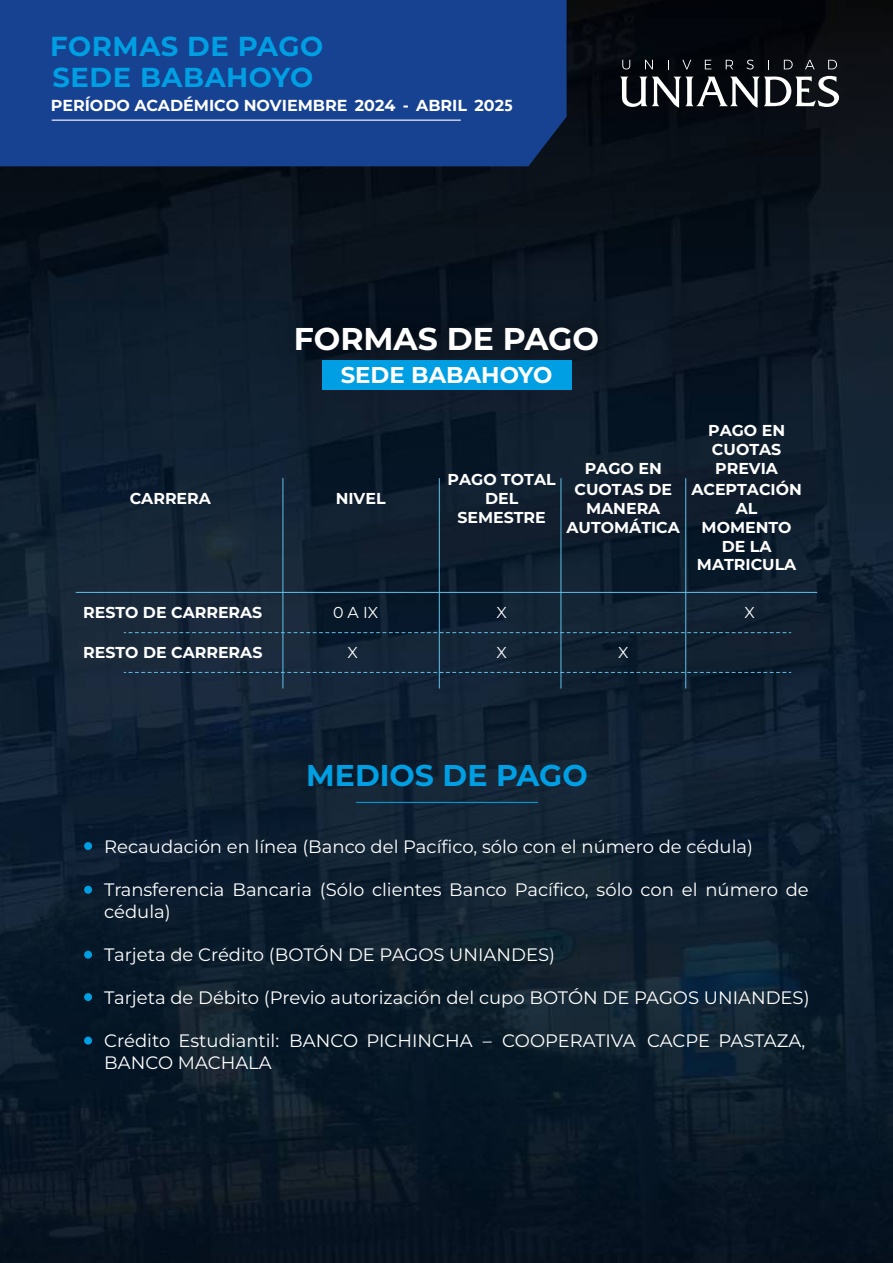
<style>
.page{position:relative;width:893px;height:1263px;background:#fff}
.page>*{position:absolute;margin:0;border:0;box-sizing:border-box;transform-origin:0 0}
.t1{font:700 31.5px "Montserrat";color:#fff}
.t2{font:700 30px "Montserrat";color:#009fe3}
.t3{font:700 27.45px/30.9px "Montserrat";letter-spacing:.02em;color:#009fe3}
.t4{font:700 22.8px "Montserrat";color:#fff}
.t5{font:18px/21.6px "Montserrat";color:#fff}
.t6{font:100 15.9px "Montserrat";color:#fff}
.t7{font:700 15.75px/18.9px "Montserrat";color:#fff;text-align:center}
.t8{font:15.75px "Montserrat";color:#fff}
.s1{font-weight:700}
.s2{font-family:"Leelawadee UI";font-weight:700}
</style>
<div class="page">
<img style="left:0;top:0;width:893px;height:1263px">
<div style="left:0;top:0;width:567px;height:166px;background:#164291"></div>
<hr style="left:52px;top:120px;width:409px;height:1px;background:#fff">
<svg style="left:622px;top:60px;width:8px;height:9px"></svg>
<svg style="left:645px;top:60px;width:8px;height:9px"></svg>
<svg style="left:682px;top:60px;width:9px;height:9px"></svg>
<svg style="left:705px;top:60px;width:6px;height:9px"></svg>
<svg style="left:726px;top:60px;width:7px;height:9px"></svg>
<svg style="left:746px;top:60px;width:8px;height:9px"></svg>
<svg style="left:784px;top:60px;width:9px;height:9px"></svg>
<svg style="left:805px;top:60px;width:10px;height:9px"></svg>
<svg style="left:828px;top:60px;width:9px;height:9px"></svg>
<svg style="left:620px;top:76px;width:219px;height:32px"></svg>
<img style="left:259px;top:285px;width:383px;height:112px">
<div style="left:322px;top:360px;width:249px;height:30px;background:#009fe3"></div>
<hr style="left:283px;top:478px;width:1px;height:210px;background:#5ec2eb">
<hr style="left:439px;top:478px;width:1px;height:210px;background:#5ec2eb">
<hr style="left:561px;top:478px;width:1px;height:210px;background:#5ec2eb">
<hr style="left:685px;top:478px;width:1px;height:210px;background:#5ec2eb">
<hr style="left:76px;top:592px;width:741px;height:1px;background:#5ec2eb">
<svg style="left:124px;top:632px;width:667px;height:1px"></svg>
<svg style="left:124px;top:672px;width:667px;height:1px"></svg>
<div style="left:84px;top:842px;width:8px;height:8px;background:#009fe3;border-radius:50%"></div>
<div style="left:84px;top:886px;width:8px;height:8px;background:#009fe3;border-radius:50%"></div>
<div style="left:84px;top:951px;width:8px;height:8px;background:#009fe3;border-radius:50%"></div>
<div style="left:84px;top:1037px;width:8px;height:7px;background:#009fe3;border-radius:50%"></div>
<div style="left:84px;top:993px;width:8px;height:8px;background:#009fe3;border-radius:50%"></div>
<hr style="left:356px;top:802px;width:182px;height:1px;background:#009fe3">
<h3 class="t3" style="left:50px;top:30px;width:274px">FORMAS DE PAGO<br>SEDE BABAHOYO</h3>
<p class="t6" style="left:51px;top:95px;width:464px"><span class="s1">PERÍODO ACADÉMICO</span> NOVIEMBRE 2024 - ABRIL 202<span class="s2">5</span></p>
<h1 class="t1" style="left:294px;top:318px;width:307px">FORMAS DE PAGO</h1>
<p class="t4" style="left:341px;top:360px;width:213px">SEDE BABAHOYO</p>
<p class="t7" style="left:130px;top:489px;width:83px">CARRERA</p>
<p class="t7" style="left:336px;top:489px;width:51px">NIVEL</p>
<p class="t7" style="left:448px;top:470px;width:110px">PAGO TOTAL<br>DEL<br>SEMESTRE</p>
<p class="t7" style="left:575px;top:458px;width:99px;line-height:20.5px">PAGO EN<br>CUOTAS DE</p>
<p class="t7" style="left:566px;top:498px;width:115px">MANERA<br>AUTOMÁTICA</p>
<p class="t7" style="left:708px;top:421px;width:79px;text-align:left">PAGO EN<br>CUOTAS<br>PREVIA</p>
<p class="t7" style="left:691px;top:479px;width:112px">ACEPTACIÓN<br>AL<br>MOMENTO<br>DE LA<br>MATRICULA</p>
<p class="t7" style="left:83px;top:603px;width:181px">RESTO DE CARRERAS</p>
<p class="t8" style="left:333px;top:602px;width:47px">0AIX</p>
<p class="t8" style="left:496px;top:602px;width:12px">X</p>
<p class="t8" style="left:745px;top:602px;width:12px">X</p>
<p class="t7" style="left:83px;top:643px;width:181px">RESTO DE CARRERAS</p>
<p class="t8" style="left:348px;top:642px;width:12px">X</p>
<p class="t8" style="left:497px;top:642px;width:12px">X</p>
<p class="t8" style="left:618px;top:642px;width:12px">X</p>
<h2 class="t2" style="left:306px;top:756px;width:283px">MEDIOS DE PAGO</h2>
<p class="t5" style="left:104px;top:835px;width:650px">Recaudación en línea (Banco del Pacífico, sólo con el número de cédula)</p>
<p class="t5" style="left:104px;top:878px;width:706px">Transferencia Bancaria (Sólo clientes Banco Pacífico, sólo con el número de cédula)</p>
<p class="t5" style="left:104px;top:943px;width:452px">Tarjeta de Crédito (BOTÓN DE PAGOS UNIANDES)</p>
<p class="t5" style="left:104px;top:986px;width:707px">Tarjeta de Débito (Previo autorización del cupo BOTÓN DE PAGOS UNIANDES)</p>
<p class="t5" style="left:104px;top:1030px;width:702px">Crédito Estudiantil: BANCO PICHINCHA – COOPERATIVA CACPE PASTAZA,<br>BANCO MACHALA</p>
</div>
